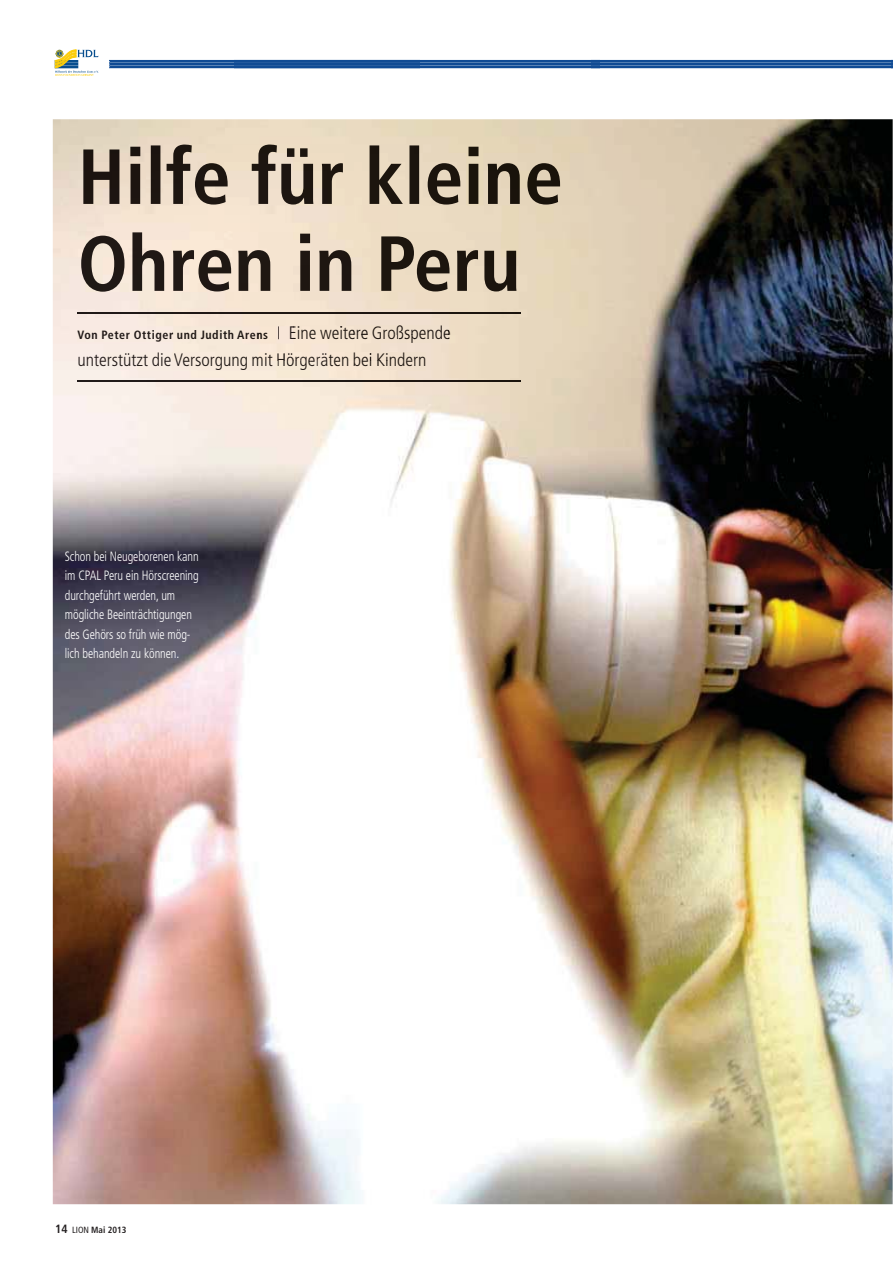
<style>
.page{position:relative;width:893px;height:1263px;background:#fff}
.page>*{position:absolute;margin:0;border:0;box-sizing:border-box;transform-origin:0 0}
.t1{font:300 condensed 18px "Frutiger";color:#201918}
.t2{font:300 condensed 13.5px/19.5px "Frutiger";letter-spacing:-.005em;color:#fff;scale:.9 1}
.t3{font:700 condensed 12px "Frutiger";letter-spacing:.05em;color:#201917}
.t4{font:700 condensed 9px "Frutiger";color:#231f20}
.s1{color:#201918}
.s2{color:#1f1915}
.s3{color:#1e1815}
.s4{color:#201715}
.s5{color:#1f1813}
.s6{font-weight:300;font-size:18px;color:#1f1713}
.s7{font-weight:300;font-size:18px;color:#1f1712}
.s8{font-weight:300;font-size:18px;color:#1f1813}
.s9{font-weight:300;font-size:18px;color:#1e1611}
.s10{font-weight:300;font-size:18px;color:#1d1511}
.s11{color:#211919}
.s12{color:#201916}
.s13{color:#201814}
.s14{color:#1f1814}
.s15{color:#201815}
.s16{color:#1f1712}
.s17{color:#1e1611}
.s18{color:#1d1511}
.s19{font-size:12px}
.s20{font-weight:400}
</style>
<div class="page">
<svg style="left:55px;top:50px;width:44px;height:26px"></svg>
<svg style="left:110px;top:60px;width:783px;height:8px;background:#1e559a"></svg>
<img style="left:53px;top:119px;width:840px;height:1085px">
<img style="left:560px;top:145px;width:23px;height:60px">
<img style="left:83px;top:145px;width:477px;height:60px">
<img style="left:81px;top:232px;width:435px;height:60px">
<img style="left:78px;top:313px;width:443px;height:1px">
<img style="left:78px;top:381px;width:443px;height:1px">
<div style="left:78px;top:330px;width:191px;height:12px;background:#f8eadc"></div>
<svg style="left:278px;top:327px;width:1px;height:12px"></svg>
<img style="left:280px;top:325px;width:174px;height:18px">
<img style="left:79px;top:353px;width:346px;height:17px">
<p class="t3" style="left:78px;top:330px;width:375px"><span class="s1">Von</span> Peter Ottiger <span class="s2">und Judit</span><span class="s3">h A</span><span class="s4">ren</span><span class="s5">s</span> <sup>|</sup> <span class="s6">E</span><span class="s7">in</span><span class="s8">e</span> <span class="s7">we</span><span class="s9">i</span><span class="s7">ter</span><span class="s9">e</span> <span class="s10">Großspende</span></p>
<h1 class="t1" style="left:78px;top:353px;width:350px"><span class="s11">unte</span>rstützt die <span class="s12">Versorgu</span><span class="s2">ng m</span><span class="s13">it H</span><span class="s14">ör</span><span class="s15">gerä</span><span class="s5">ten</span> <span class="s16">bei</span> <span class="s17">Kinde</span><span class="s18">rn</span></h1>
<p class="t2" style="left:65px;top:548px;width:150px">Schon bei Neugeborenen kann im CPAL Peru ein Hörscreening durchgeführt werden, um mögliche Beeinträchtigungen des Gehörs so früh wie mög&shy;lich behandeln zu können.</p>
<p class="t4" style="left:55px;top:1226px;width:73px"><span class="s19">14</span> <span class="s20">LION</span> Mai 2013</p>
</div>
